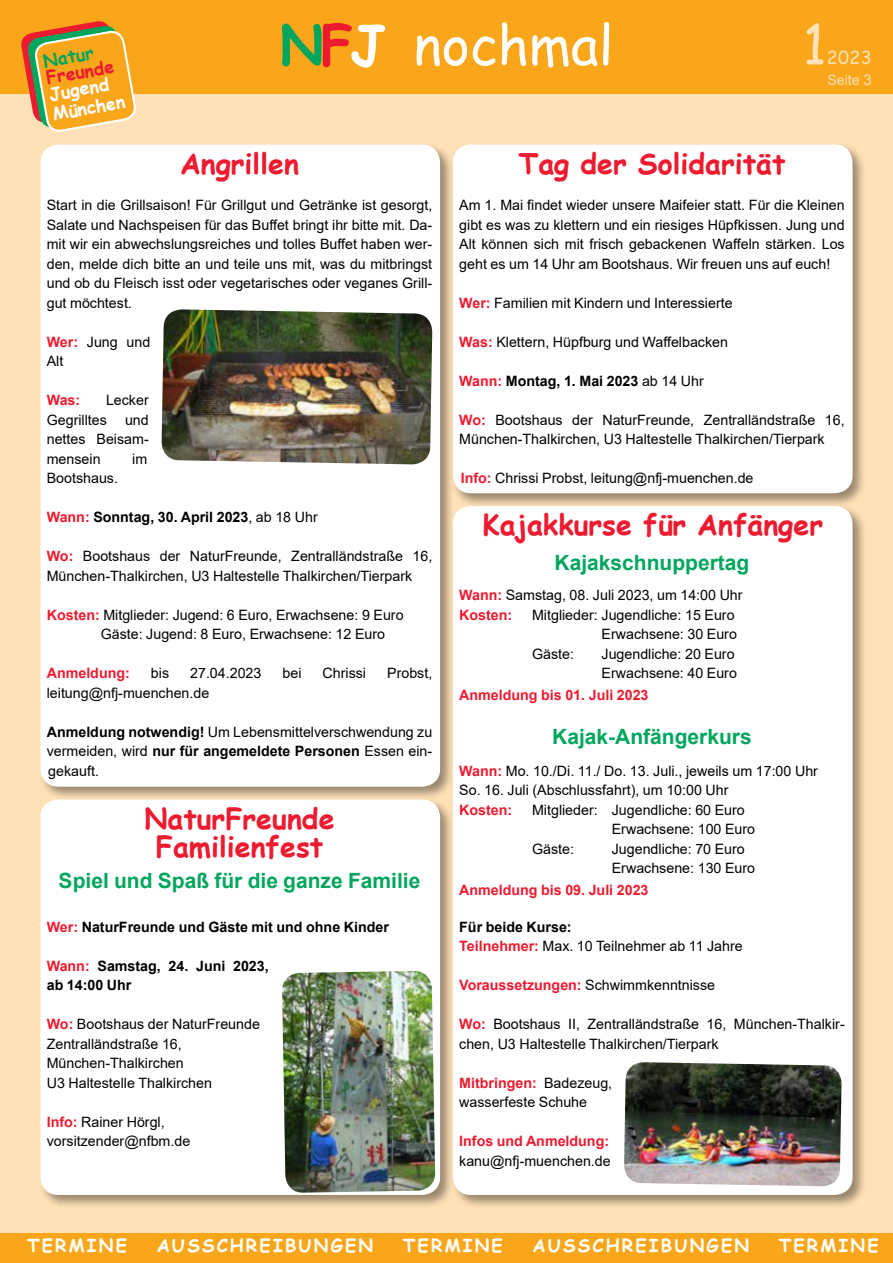
<style>
.page{position:relative;width:893px;height:1263px;background:#fff}
.page>*{position:absolute;margin:0;border:0;box-sizing:border-box;transform-origin:0 0}
.t1{font:54px "Comic Sans MS";color:#fff}
.t2{font:54px "Comic Sans MS";color:#ffe1b7}
.t3{font:700 28.5px/28.5px "Comic Sans MS";color:#ed1b2f;text-align:center}
.t4{font:700 21px "Arial";color:#00a65d}
.t5{font:700 18px "Comic Sans MS";letter-spacing:.12em;color:#fff}
.t6{font:18px "Comic Sans MS";color:#ffe1b7}
.t7{font:700 17.85px/19.8px "Comic Sans MS";color:#fff}
.t8{font:700 17.85px "Comic Sans MS";color:#ed1b2f}
.t9{font:700 17.85px "Comic Sans MS";color:#00a65d}
.t10{font:14.25px/19.5px "Arial";color:#000}
.t11{font:700 14.25px/19.5px "Arial";color:#000}
.t12{font:700 14.25px "Arial";color:#ed1b2f}
.t13{font:14.25px "Arial";color:#ffe1b7}
.s1{font-weight:700;color:#00a65d}
.s2{font-weight:700;color:#ed1b2f}
.s3{font-weight:700}
.s4{font-size:15px}
.s5{color:#ed1b2f}
.s6{font-weight:400}
</style>
<div class="page">
<div style="left:0;top:37px;width:893px;height:1226px;background:#ffe1b7"></div>
<div style="left:0;top:0;width:893px;height:94px;background:#faa61a"></div>
<svg style="left:21px;top:21px;width:115px;height:111px"></svg>
<div style="left:0;top:1233px;width:893px;height:30px;background:#faa61a"></div>
<div style="left:38px;top:142px;width:416px;height:659px;background:#000;opacity:.4"></div>
<div style="left:40px;top:145px;width:400px;height:642px;background:#fff;border-radius:18px"></div>
<div style="left:451px;top:142px;width:416px;height:365px;background:#000;opacity:.4"></div>
<div style="left:453px;top:145px;width:400px;height:348px;background:#fff;border-radius:18px"></div>
<div style="left:38px;top:797px;width:416px;height:412px;background:#000;opacity:.4"></div>
<div style="left:40px;top:799px;width:400px;height:396px;background:#fff;border-radius:18px"></div>
<img style="left:282px;top:971px;width:153px;height:222px">
<img style="left:161px;top:309px;width:272px;height:156px">
<div style="left:451px;top:504px;width:416px;height:705px;background:#000;opacity:.4"></div>
<div style="left:453px;top:506px;width:400px;height:689px;background:#fff;border-radius:18px"></div>
<img style="left:624px;top:1062px;width:218px;height:124px">
<p class="t9" style="left:41px;top:48px;width:55px;rotate:-10deg">Natur</p>
<p class="t8" style="left:44px;top:65px;width:71px;rotate:-10deg">Freunde</p>
<p class="t7" style="left:48px;top:84px;width:75px;rotate:-10deg">Jugend<br>München</p>
<h1 class="t1" style="left:280px;top:5px;width:335px"><span class="s1">N</span><span class="s2">F</span><span class="s3">J</span> nochmal</h1>
<h1 class="t2" style="left:802px;top:5px;width:26px">1</h1>
<p class="t6" style="left:827px;top:45px;width:46px">2023</p>
<p class="t13" style="left:827px;top:71px;width:46px">Seite <span class="s4">3</span></p>
<h2 class="t3" style="left:180px;top:148px;width:120px">Angrillen</h2>
<p class="t10" style="left:47px;top:195px;width:387px;text-align:justify">Start in die Grillsaison! Für Grillgut und Getränke ist gesorgt, Salate und Nachspeisen für das Buffet bringt ihr bitte mit. Da&shy;mit wir ein abwechslungsreiches und tolles Buffet haben wer&shy;den, melde dich bitte an und teile uns mit, was du mitbringst und ob du Fleisch isst oder vegetarisches oder veganes Grill&shy;gut möchtest.</p>
<p class="t10" style="left:47px;top:332px;width:105px"><span class="s2">Wer:</span> Jung und<br>Alt</p>
<p class="t12" style="left:47px;top:390px;width:35px">Was:</p>
<p class="t10" style="left:47px;top:390px;width:103px;text-indent:59px">Lecker<br>Gegrilltes</p>
<p class="t10" style="left:47px;top:410px;width:103px;text-align:justify;text-indent:78px">und nettes Beisam&shy;mensein</p>
<p class="t10" style="left:132px;top:449px;width:17px">im</p>
<p class="t10" style="left:47px;top:468px;width:73px">Bootshaus.</p>
<p class="t11" style="left:47px;top:507px;width:272px"><span class="s5">Wann:</span> Sonntag, 30. April 2023<span class="s6">, ab 18 Uhr</span></p>
<p class="t10" style="left:47px;top:546px;width:387px"><span class="s2">Wo:</span> Bootshaus der NaturFreunde, Zentralländstraße 16,<br>München-Thalkirchen, U3 Haltestelle Thalkirchen/Tierpark</p>
<p class="t10" style="left:101px;top:605px;width:304px;text-indent:-54px"><span class="s2">Kosten:</span> Mitglieder: Jugend: 6 Euro, Erwachsene: 9 Euro<br>Gäste: Jugend: 8 Euro, Erwachsene: 12 Euro</p>
<p class="t12" style="left:47px;top:663px;width:85px">Anmeldung:</p>
<p class="t10" style="left:151px;top:663px;width:20px">bis</p>
<p class="t10" style="left:190px;top:663px;width:73px">27.04.2023</p>
<p class="t10" style="left:283px;top:663px;width:21px">bei</p>
<p class="t10" style="left:323px;top:663px;width:45px">Chrissi</p>
<p class="t10" style="left:387px;top:663px;width:47px">Probst,</p>
<p class="t10" style="left:47px;top:683px;width:164px">leitung@nfj-muenchen.de</p>
<p class="t10" style="left:47px;top:722px;width:387px;text-align:justify"><span class="s3">Anmeldung notwendig!</span> Um Lebensmittelverschwendung zu vermeiden, wird <span class="s3">nur für angemeldete Personen</span> Essen ein&shy;gekauft.</p>
<h2 class="t3" style="left:144px;top:803px;width:192px">NaturFreunde<br>Familienfest</h2>
<h3 class="t4" style="left:59px;top:866px;width:363px">Spiel und Spaß für die ganze Familie</h3>
<p class="t11" style="left:47px;top:917px;width:344px"><span class="s5">Wer:</span> NaturFreunde und Gäste mit und ohne Kinder</p>
<p class="t11" style="left:47px;top:956px;width:223px"><span class="s5">Wann:</span> Samstag, 24. Juni 2023, ab 14:00 Uhr</p>
<p class="t10" style="left:47px;top:1014px;width:215px"><span class="s2">Wo:</span> Bootshaus der NaturFreunde<br>Zentralländstraße 16,<br>München-Thalkirchen<br>U3 Haltestelle Thalkirchen</p>
<p class="t10" style="left:47px;top:1112px;width:145px"><span class="s2">Info:</span> Rainer Hörgl, vorsitzender@nfbm.de</p>
<h2 class="t3" style="left:519px;top:148px;width:268px">Tag der Solidarität</h2>
<p class="t10" style="left:459px;top:195px;width:387px;text-align:justify">Am 1. Mai findet wieder unsere Maifeier statt. Für die Kleinen gibt es was zu klettern und ein riesiges Hüpfkissen. Jung und Alt können sich mit frisch gebackenen Waffeln stärken. Los geht es um 14 Uhr am Bootshaus. Wir freuen uns auf euch!</p>
<p class="t10" style="left:459px;top:293px;width:275px"><span class="s2">Wer:</span> Familien mit Kindern und Interessierte</p>
<p class="t10" style="left:459px;top:332px;width:270px"><span class="s2">Was:</span> Klettern, Hüpfburg und Waffelbacken</p>
<p class="t11" style="left:459px;top:371px;width:246px"><span class="s5">Wann:</span> Montag, 1. Mai 2023 <span class="s6">ab 14 Uhr</span></p>
<p class="t10" style="left:459px;top:410px;width:387px"><span class="s2">Wo:</span> Bootshaus der NaturFreunde, Zentralländstraße 16,<br>München-Thalkirchen, U3 Haltestelle Thalkirchen/Tierpark</p>
<p class="t10" style="left:461px;top:468px;width:294px"><span class="s2">Info:</span> Chrissi Probst, leitung@nfj-muenchen.de</p>
<h2 class="t3" style="left:482px;top:510px;width:342px">Kajakkurse für Anfänger</h2>
<h3 class="t4" style="left:555px;top:547px;width:196px">Kajakschnuppertag</h3>
<p class="t10" style="left:459px;top:585px;width:285px"><span class="s2">Wann:</span> Samstag, 08. Juli 2023, um 14:00 Uhr<br><span class="s2">Kosten:</span></p>
<p class="t10" style="left:532px;top:605px;width:204px">Mitglieder: Jugendliche: 15 Euro</p>
<p class="t10" style="left:601px;top:624px;width:137px">Erwachsene: 30 Euro</p>
<p class="t10" style="left:532px;top:644px;width:43px">Gäste:</p>
<p class="t10" style="left:601px;top:644px;width:137px">Jugendliche: 20 Euro<br>Erwachsene: 40 Euro</p>
<p class="t12" style="left:459px;top:685px;width:191px">Anmeldung bis 01. Juli 2023</p>
<h3 class="t4" style="left:552px;top:721px;width:201px">Kajak-Anfängerkurs</h3>
<p class="t10" style="left:459px;top:761px;width:360px"><span class="s2">Wann:</span> Mo. 10./Di. 11./ Do. 13. Juli., jeweils um 17:00 Uhr<br>So. 16. Juli (Abschlussfahrt), um 10:00 Uhr</p>
<p class="t12" style="left:459px;top:799px;width:55px">Kosten:</p>
<p class="t10" style="left:532px;top:800px;width:214px">Mitglieder: Jugendliche: 60 Euro</p>
<p class="t10" style="left:612px;top:819px;width:145px">Erwachsene: 100 Euro</p>
<p class="t10" style="left:532px;top:839px;width:43px">Gäste:</p>
<p class="t10" style="left:612px;top:839px;width:145px">Jugendliche: 70 Euro<br>Erwachsene: 130 Euro</p>
<p class="t12" style="left:459px;top:880px;width:191px">Anmeldung bis 09. Juli 2023</p>
<p class="t10" style="left:459px;top:917px;width:285px"><span class="s3">Für beide Kurse:<br></span><span class="s2">Teilnehmer:</span> Max. 10 Teilnehmer ab 11 Jahre</p>
<p class="t10" style="left:459px;top:975px;width:257px"><span class="s2">Voraussetzungen:</span> Schwimmkenntnisse</p>
<p class="t10" style="left:459px;top:1014px;width:387px"><span class="s2">Wo:</span> Bootshaus II, Zentralländstraße 16, München-Thalkir&shy;chen, U3 Haltestelle Thalkirchen/Tierpark</p>
<p class="t10" style="left:459px;top:1073px;width:154px"><span class="s2">Mitbringen:</span> Badezeug, wasserfeste Schuhe</p>
<p class="t12" style="left:459px;top:1131px;width:151px">Infos und Anmeldung:</p>
<p class="t10" style="left:459px;top:1151px;width:153px">kanu@nfj-muenchen.de</p>
<p class="t5" style="left:27px;top:1232px;width:101px">Termin e</p>
<p class="t5" style="left:157px;top:1232px;width:213px">Ausschreibungen</p>
<p class="t5" style="left:403px;top:1232px;width:101px">Termin e</p>
<p class="t5" style="left:532px;top:1232px;width:213px">Ausschreibungen</p>
<p class="t5" style="left:779px;top:1232px;width:101px">Termine</p>
</div>
